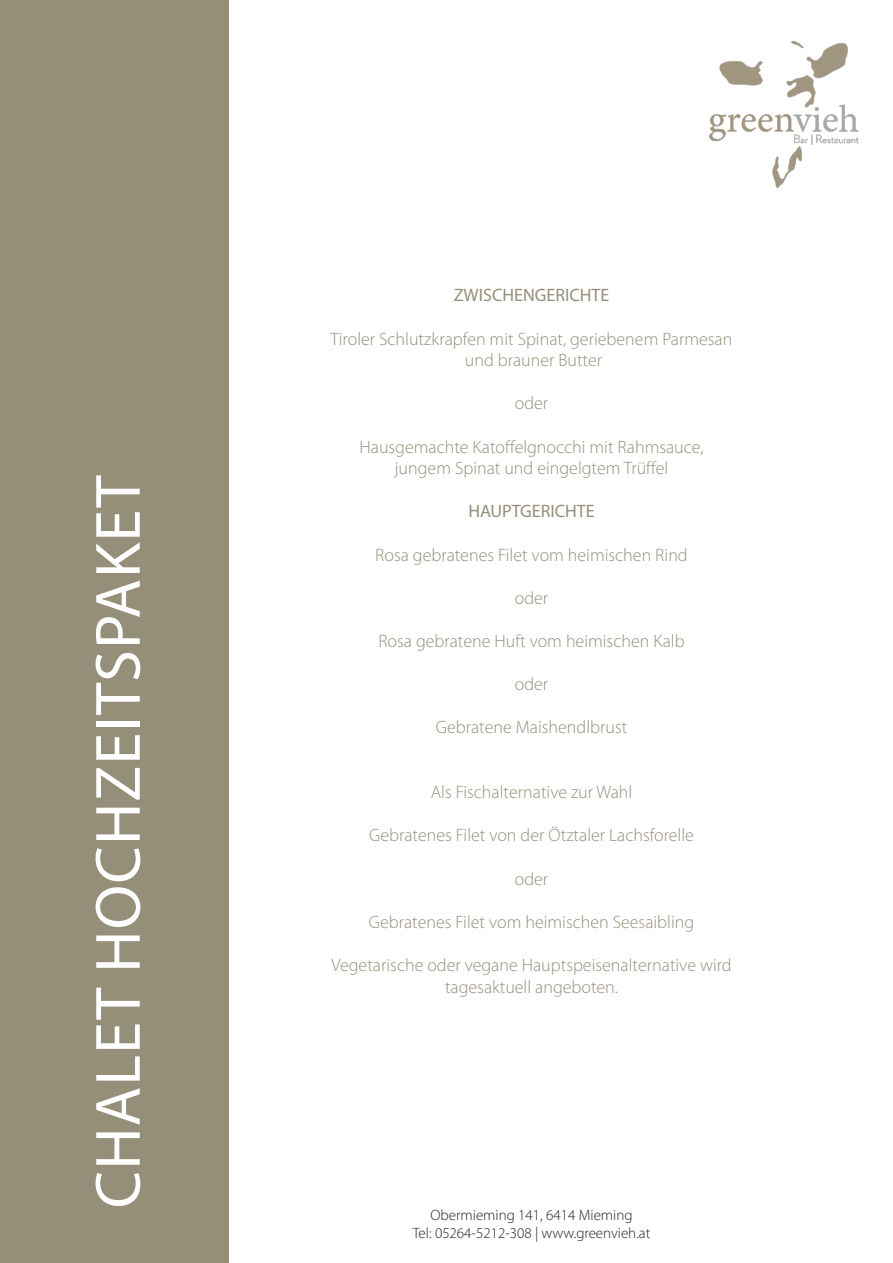
<style>
.page{position:relative;width:893px;height:1263px;background:#fff}
.page>*{position:absolute;margin:0;border:0;box-sizing:border-box;transform-origin:0 0}
.t1{font:64.5px "Myriad Pro";letter-spacing:.02em;color:#fff}
.t2{font:300 18px/21.6px "Myriad Pro";color:#958f7a;text-align:center}
.t3{font:18px "Myriad Pro";color:#958f7a}
.t4{font:300 15px/18px "Myriad Pro";color:#231f20;text-align:center}
</style>
<div class="page">
<div style="left:0;top:0;width:229px;height:1263px;background:#958f7a"></div>
<img style="left:709px;top:41px;width:150px;height:147px">
<h1 class="t1" style="left:78px;top:1208px;width:734px;rotate:-90deg">CHALET HOCHZEITSPAKET</h1>
<p class="t3" style="left:454px;top:284px;width:157px">ZWISCHENGERICHTE</p>
<p class="t2" style="left:331px;top:328px;width:403px">Tiroler Schlutzkrapfen mit Spinat, geriebenem Parmesan und brauner Butter</p>
<p class="t2" style="left:515px;top:392px;width:35px">oder</p>
<p class="t2" style="left:359px;top:436px;width:346px">Hausgemachte Katoffelgnocchi mit Rahmsauce, jungem Spinat und eingelgtem Trüffel</p>
<p class="t3" style="left:468px;top:500px;width:128px">HAUPTGERICHTE</p>
<p class="t2" style="left:375px;top:544px;width:314px">Rosa gebratenes Filet vom heimischen Rind</p>
<p class="t2" style="left:515px;top:587px;width:35px">oder</p>
<p class="t2" style="left:378px;top:630px;width:308px">Rosa gebratene Huft vom heimischen Kalb</p>
<p class="t2" style="left:515px;top:673px;width:35px">oder</p>
<p class="t2" style="left:436px;top:716px;width:193px">Gebratene Maishendlbrust</p>
<p class="t2" style="left:431px;top:781px;width:203px">Als Fischalternative zur Wahl</p>
<p class="t2" style="left:369px;top:824px;width:326px">Gebratenes Filet von der Ötztaler Lachsforelle</p>
<p class="t2" style="left:515px;top:868px;width:35px">oder</p>
<p class="t2" style="left:369px;top:911px;width:327px">Gebratenes Filet vom heimischen Seesaibling</p>
<p class="t2" style="left:331px;top:954px;width:402px">Vegetarische oder vegane Hauptspeisenalternative wird tagesaktuell angeboten.</p>
<p class="t4" style="left:413px;top:1206px;width:239px">Obermieming 141, 6414 Mieming<br>Tel: 05264-5212-308 | www.greenvieh.at</p>
</div>
